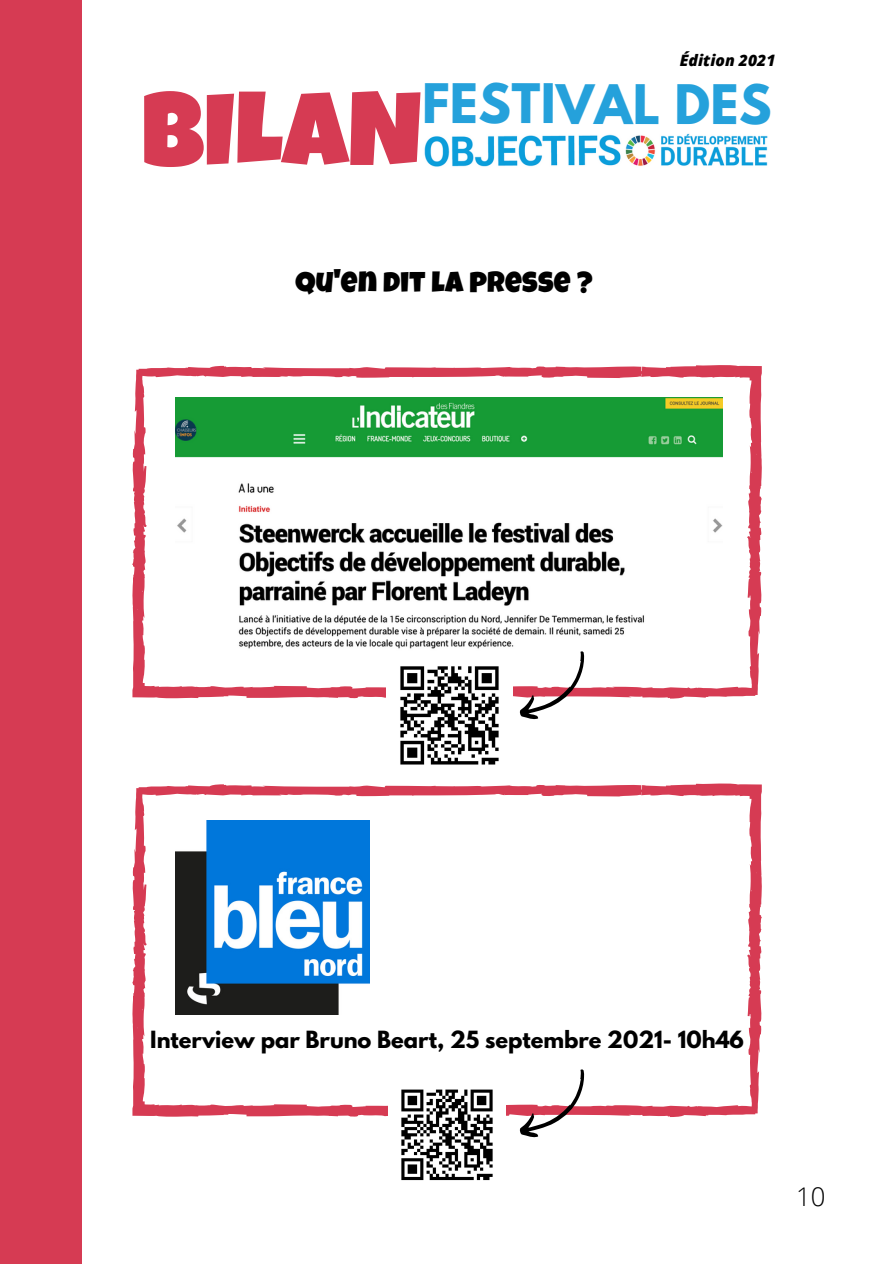
<style>
.page{position:relative;width:894px;height:1264px;background:#fff}
.page>*{position:absolute;margin:0;border:0;box-sizing:border-box;transform-origin:0 0}
.t1{font:104.85px "Luckiest Guy";color:#d63b53}
.t2{font:700 48.3px "League Spartan";letter-spacing:.005em;color:#25a1db}
.t3{font:29.1px "Luckiest Guy";letter-spacing:.01em;color:#000}
.t4{font:300 25.65px "Open Sans";color:#000}
.t5{font:700 21px "League Spartan";color:#000}
.t6{font:italic 800 15.75px "Open Sans";color:#000}
</style>
<div class="page">
<svg style="left:132px;top:365px;width:629px;height:333px"></svg>
<svg style="left:514px;top:650px;width:84px;height:70px"></svg>
<svg style="left:132px;top:783px;width:629px;height:333px"></svg>
<img style="left:175px;top:398px;width:547px;height:252px">
<img style="left:175px;top:821px;width:194px;height:193px">
<div style="left:0;top:0;width:81px;height:1263px;background:#d63b53"></div>
<img style="left:424px;top:133px;width:344px;height:34px">
<svg style="left:514px;top:1068px;width:84px;height:70px"></svg>
<img style="left:386px;top:657px;width:126px;height:108px">
<img style="left:389px;top:1081px;width:116px;height:100px">
<p class="t6" style="left:679px;top:49px;width:97px">Édition 2021</p>
<p class="t2" style="left:422px;top:80px;width:351px">FESTIVAL DES</p>
<p class="t1" style="left:141px;top:92px;width:282px">BILAN</p>
<p class="t3" style="left:295px;top:271px;width:299px">QU'EN DIT LA PRESSE ?</p>
<p class="t5" style="left:150px;top:1029px;width:595px">Interview par Bruno Beart, 25 septembre 2021- 10h46</p>
<p class="t4" style="left:795px;top:1178px;width:31px">10</p>
</div>
